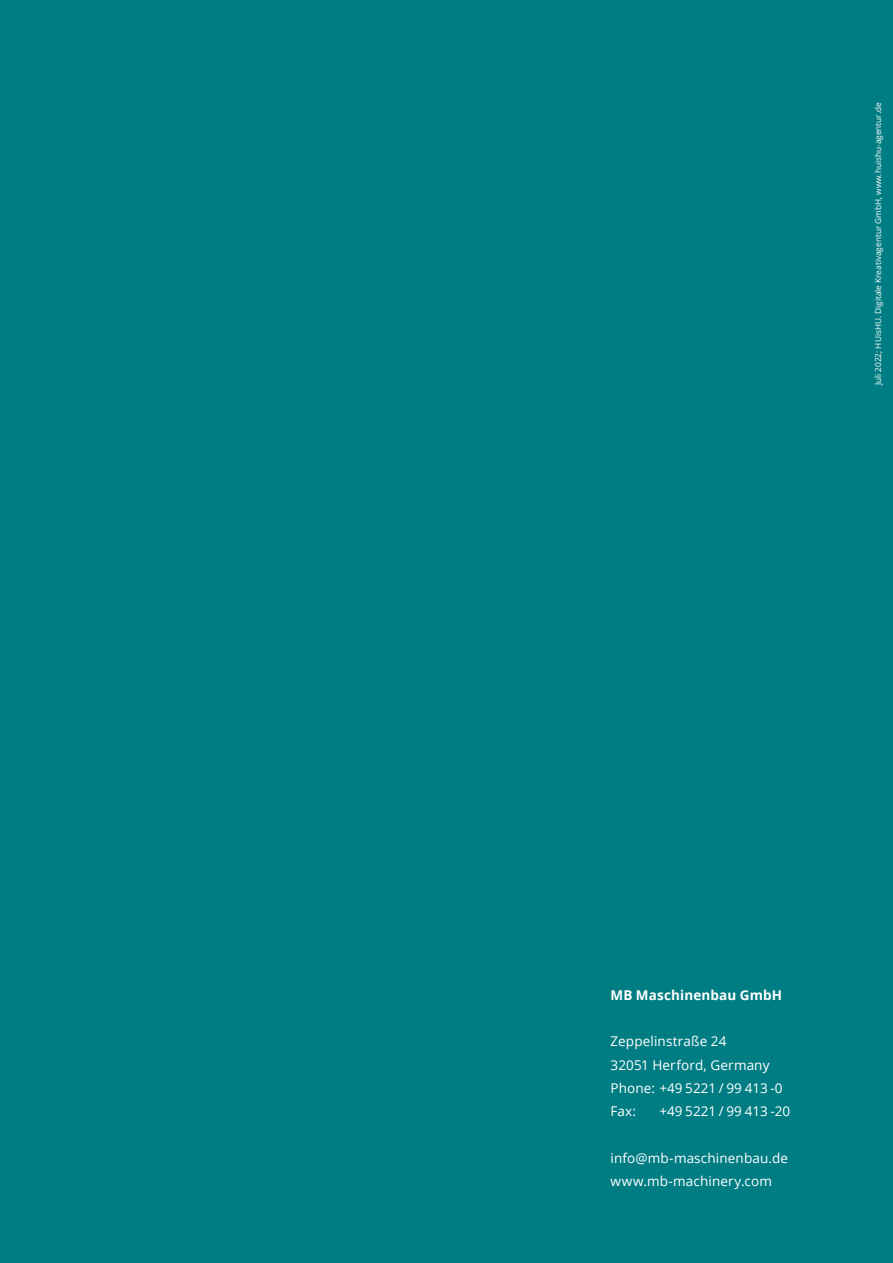
<style>
.page{position:relative;width:893px;height:1263px;background:#007d83}
.page>*{position:absolute;margin:0;border:0;box-sizing:border-box;transform-origin:0 0}
.t1{font:13.5px/23.2px "Open Sans";letter-spacing:.01em;color:#fff}
.t2{font:700 13.5px "Open Sans";letter-spacing:.01em;color:#fff}
.t3{font:8.25px "Open Sans";color:#fff}
</style>
<div class="page">
<p class="t3" style="left:872px;top:385px;width:284px;rotate:-90deg">Juli 2022; HUisHU. Digitale Kreativagentur GmbH, www.huishu-agentur.de</p>
<p class="t2" style="left:610px;top:985px;width:173px">MB Maschinenbau GmbH</p>
<p class="t1" style="left:610px;top:1029px;width:174px">Zeppelinstraße 24<br>32051 Herford, Germany<br>Phone: +49 5221 / 99 413 -0<br>Fax:</p>
<p class="t1" style="left:659px;top:1099px;width:132px">+49 5221 / 99 413 -20</p>
<p class="t1" style="left:610px;top:1146px;width:179px">info@mb-maschinenbau.de www.mb-machinery.com</p>
</div>
